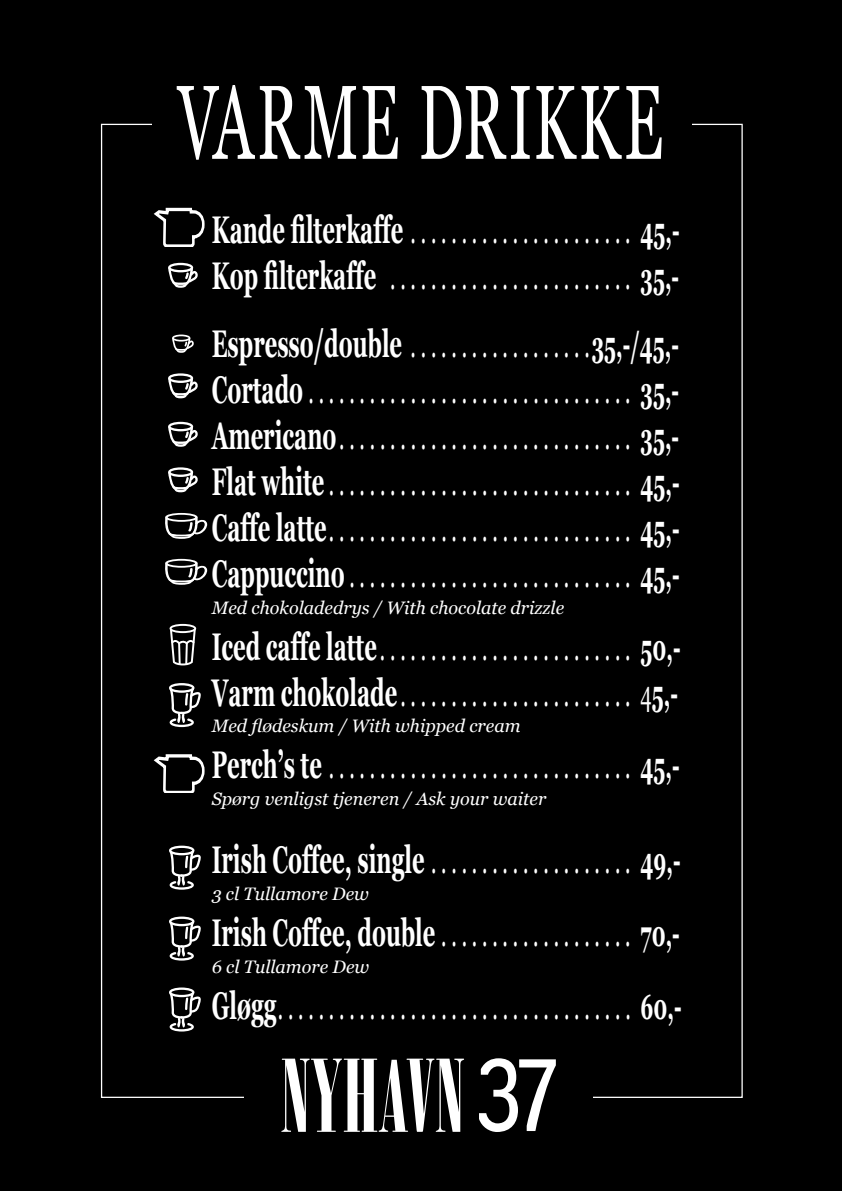
<style>
.page{position:relative;width:842px;height:1191px;background:#000}
.page>*{position:absolute;margin:0;border:0;box-sizing:border-box;transform-origin:0 0}
.t1{font:105px "Georgia";letter-spacing:.055em;color:#fff;scale:.57 1}
.t2{font:99.6px "Onyx";color:#fff}
.t3{font:35px/46px "Georgia";color:#fff;scale:.57 1}
.t4{font:italic 18px "Georgia";color:#fff}
.s1{font-weight:700;font-size:38.4px}
.s2{font-weight:700}
.s3{font-family:"Jesaya Bk";font-size:96.6px}
</style>
<div class="page">
<svg style="left:165px;top:559px;width:42px;height:25px"></svg>
<svg style="left:170px;top:624px;width:26px;height:41px"></svg>
<svg style="left:172px;top:334px;width:22px;height:19px"></svg>
<svg style="left:168px;top:263px;width:30px;height:25px"></svg>
<svg style="left:168px;top:422px;width:30px;height:25px"></svg>
<svg style="left:168px;top:467px;width:30px;height:25px"></svg>
<svg style="left:168px;top:373px;width:30px;height:25px"></svg>
<svg style="left:169px;top:683px;width:32px;height:44px"></svg>
<svg style="left:169px;top:845px;width:32px;height:44px"></svg>
<svg style="left:169px;top:916px;width:32px;height:44px"></svg>
<svg style="left:169px;top:987px;width:32px;height:44px"></svg>
<svg style="left:154px;top:754px;width:51px;height:38px"></svg>
<svg style="left:154px;top:208px;width:51px;height:38px"></svg>
<svg style="left:165px;top:513px;width:42px;height:25px"></svg>
<h1 class="t1" style="left:178px;top:46px;width:853px">VARME DRIKKE</h1>
<p class="t3" style="left:212px;top:206px;width:822px"><span class="s1">Kande filterkaffe</span> . . . . . . . . . . . . . . . . . . . . . . <span class="s2">45,-<br></span><span class="s1">Kop filterkaffe</span> . . . . . . . . . . . . . . . . . . . . . . . . <span class="s2">35,-</span></p>
<p class="t3" style="left:212px;top:320px;width:822px;text-align:justify"><span class="s1">Espresso/double</span> . . . . . . . . . . . . . . . . . <span class="s2">35,-/45,- </span><span class="s1">Cortado</span> . . . . . . . . . . . . . . . . . . . . . . . . . . . . . . . . <span class="s2">35,- </span><span class="s1">Americano</span> . . . . . . . . . . . . . . . . . . . . . . . . . . . . . <span class="s2">35,- </span><span class="s1">Flat white</span> . . . . . . . . . . . . . . . . . . . . . . . . . . . . . . <span class="s2">45,- </span><span class="s1">Caffe latte</span> . . . . . . . . . . . . . . . . . . . . . . . . . . . . . . <span class="s2">45,- </span><span class="s1">Cappuccino</span>............................ <span class="s2">45,-</span></p>
<p class="t4" style="left:212px;top:594px;width:354px">Med chokoladedrys / With chocolate drizzle</p>
<p class="t3" style="left:212px;top:623px;width:824px"><span class="s1">Iced caffe latte</span> . . . . . . . . . . . . . . . . . . . . . . . . . <span class="s2">50,-<br></span><span class="s1">Varm chokolade</span> . . . . . . . . . . . . . . . . . . . . . . . 4<span class="s2">5,-</span></p>
<p class="t4" style="left:212px;top:713px;width:310px">Med flødeskum / With whipped cream</p>
<p class="t3" style="left:212px;top:742px;width:822px"><span class="s1">Perch’s te</span> . . . . . . . . . . . . . . . . . . . . . . . . . . . . . . <span class="s2">45,-</span></p>
<p class="t4" style="left:212px;top:786px;width:336px">Spørg venligst tjeneren / Ask your waiter</p>
<p class="t3" style="left:212px;top:836px;width:824px"><span class="s1">Irish Coffee, single</span> . . . . . . . . . . . . . . . . . . . . <span class="s2">49,-</span></p>
<p class="t4" style="left:212px;top:880px;width:159px">3 cl Tullamore Dew</p>
<p class="t3" style="left:212px;top:909px;width:823px"><span class="s1">Irish Coffee, double</span> . . . . . . . . . . . . . . . . . . . <span class="s2">70,-</span></p>
<p class="t4" style="left:212px;top:953px;width:159px">6 cl Tullamore Dew</p>
<p class="t3" style="left:212px;top:982px;width:826px"><span class="s1">Gløgg</span> . . . . . . . . . . . . . . . . . . . . . . . . . . . . . . . . . . . <span class="s2">60,-</span></p>
<h2 class="t2" style="left:280px;top:1039px;width:279px">NYHAVN <span class="s3">37</span></h2>
</div>
